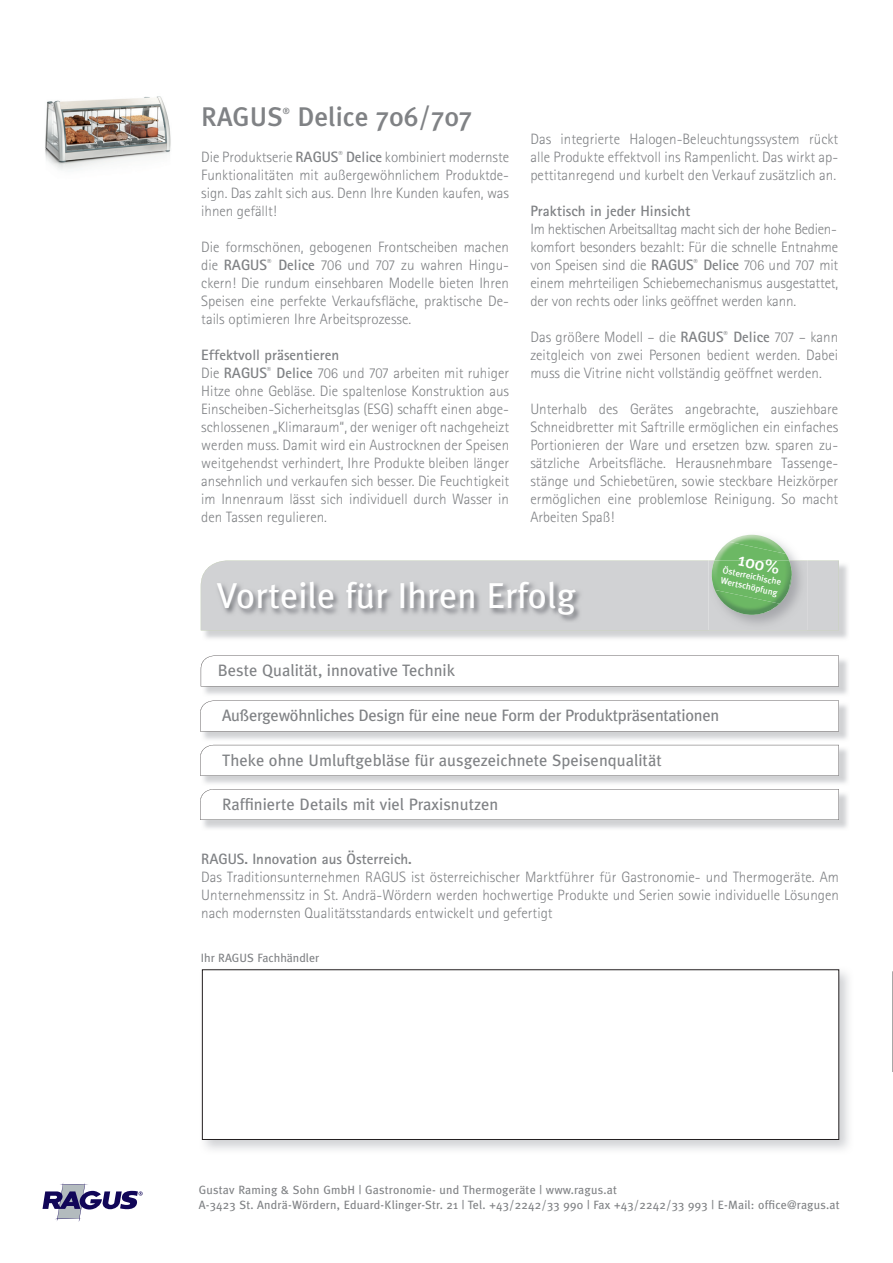
<style>
.page{position:relative;width:893px;height:1263px;background:#fff}
.page>*{position:absolute;margin:0;border:0;box-sizing:border-box;transform-origin:0 0}
.t1{font:36px "Meta Plus";color:#fff}
.t2{font:500 27px "Meta Plus";color:#808285}
.t3{font:500 18px "Meta Plus";color:#fff}
.t4{font:16.5px "Meta Plus";color:#808285}
.t5{font:16.5px "Meta Plus";letter-spacing:-.02em;color:#808285}
.t6{font:300 15px/18px "Rotis Sans Serif";color:#808285;text-align:justify}
.t7{font:700 15px "Rotis Sans Serif";color:#808285}
.t8{font:12px/14.4px "Meta Plus";letter-spacing:.015em;color:#808285}
.t9{font:500 9px/10.8px "Meta Plus";color:#fff}
.t10{font:500 8.7px "Meta Plus";color:#808285}
.s1{font-weight:700}
</style>
<div class="page">
<img style="left:201px;top:969px;width:648px;height:181px">
<div style="left:202px;top:970px;width:637px;height:169px;background:#fff"></div>
<div style="left:202px;top:969px;width:637px;height:171px;border:1px solid #231f20"></div>
<img style="left:202px;top:564px;width:646px;height:75px">
<svg style="left:201px;top:655px;width:638px;height:31px"></svg>
<svg style="left:200px;top:700px;width:639px;height:31px"></svg>
<img style="left:203px;top:748px;width:645px;height:36px">
<svg style="left:200px;top:745px;width:639px;height:31px"></svg>
<svg style="left:200px;top:789px;width:639px;height:31px"></svg>
<img style="left:45px;top:96px;width:126px;height:74px">
<svg style="left:43px;top:1183px;width:100px;height:39px"></svg>
<img style="left:729px;top:535px;width:55px;height:7px">
<svg style="left:201px;top:561px;width:638px;height:69px;background:#cacbcd"></svg>
<img style="left:715px;top:604px;width:77px;height:11px">
<img style="left:714px;top:542px;width:75px;height:19px">
<img style="left:712px;top:561px;width:80px;height:43px">
<svg style="left:892px;top:972px;width:1px;height:99px"></svg>
<h2 class="t2" style="left:201px;top:101px;width:83px">RAGUS</h2>
<p class="t10" style="left:283px;top:105px;width:8px">®</p>
<h2 class="t2" style="left:297px;top:101px;width:176px">Delice 706/707</h2>
<p class="t6" style="left:201px;top:148px;width:309px">Die Produktserie <span class="s1">RAGUS</span><sup>®</sup> <span class="s1">Delice</span> kombiniert modernste Funktionalitäten mit außergewöhnlichem Produktde&shy;sign. Das zahlt sich aus. Denn Ihre Kunden kaufen, was ihnen gefällt!</p>
<p class="t6" style="left:201px;top:238px;width:309px">Die formschönen, gebogenen Frontscheiben machen die <span class="s1">RAGUS</span><sup>®</sup> <span class="s1">Delice</span> 706 und 707 zu wahren Hingu&shy;ckern! Die rundum einsehbaren Modelle bieten Ihren Speisen eine perfekte Verkaufsfläche, praktische De&shy;tails optimieren Ihre Arbeitsprozesse.</p>
<p class="t6" style="left:201px;top:346px;width:309px;text-align:left"><span class="s1">Effektvoll präsentieren<br></span>Die <span class="s1">RAGUS</span><sup>®</sup> <span class="s1">Delice</span> 706 und 707 arbeiten mit ruhiger Hitze ohne Gebläse. Die spaltenlose Konstruktion aus Einscheiben-Sicherheitsglas (ESG) schafft einen abge&shy;schlossenen „Klimaraum“, der weniger oft nachgeheizt werden muss. Damit wird ein Austrocknen der Speisen weitgehendst verhindert, Ihre Produkte bleiben länger ansehnlich und verkaufen sich besser. Die Feuchtigkeit im Innenraum lässt sich individuell durch Wasser in den Tassen regulieren.</p>
<p class="t6" style="left:530px;top:130px;width:309px">Das integrierte Halogen-Beleuchtungssystem rückt alle Produkte effektvoll ins Rampenlicht. Das wirkt ap&shy;pettitanregend und kurbelt den Verkauf zusätzlich an.</p>
<p class="t7" style="left:530px;top:201px;width:161px">Praktisch in jeder Hinsicht</p>
<p class="t6" style="left:530px;top:220px;width:309px">Im hektischen Arbeitsalltag macht sich der hohe Bedien&shy;komfort besonders bezahlt: Für die schnelle Entnahme von Speisen sind die <span class="s1">RAGUS</span><sup>®</sup> <span class="s1">Delice</span> 706 und 707 mit einem mehrteiligen Schiebemechanismus ausgestattet, der von rechts oder links geöffnet werden kann.</p>
<p class="t6" style="left:530px;top:328px;width:309px">Das größere Modell – die <span class="s1">RAGUS</span><sup>®</sup> <span class="s1">Delice</span> 707 – kann zeitgleich von zwei Personen bedient werden. Dabei muss die Vitrine nicht vollständig geöffnet werden.</p>
<p class="t6" style="left:530px;top:400px;width:309px">Unterhalb des Gerätes angebrachte, ausziehbare Schneidbretter mit Saftrille ermöglichen ein einfaches Portionieren der Ware und ersetzen bzw. sparen zu&shy;sätzliche Arbeitsfläche. Herausnehmbare Tassenge&shy;stänge und Schiebetüren, sowie steckbare Heizkörper ermöglichen eine problemlose Reinigung. So macht Arbeiten Spaß!</p>
<h1 class="t1" style="left:217px;top:575px;width:360px">Vorteile für Ihren Erfolg</h1>
<p class="t3" style="left:741px;top:549px;width:43px;rotate:12deg">100%</p>
<p class="t9" style="left:724px;top:564px;width:61px;rotate:12deg">Österreichische<br>Wertschöpfung</p>
<p class="t4" style="left:218px;top:661px;width:239px">Beste Qualität, innovative Technik</p>
<p class="t5" style="left:222px;top:705px;width:499px">Außergewöhnliches Design für eine neue Form der Produktpräsentationen</p>
<p class="t4" style="left:222px;top:751px;width:441px">Theke ohne Umluftgebläse für ausgezeichnete Speisenqualität</p>
<p class="t4" style="left:222px;top:795px;width:278px">Raffinierte Details mit viel Praxisnutzen</p>
<p class="t7" style="left:201px;top:849px;width:212px">RAGUS. Innovation aus Österreich.</p>
<p class="t6" style="left:201px;top:868px;width:639px">Das Traditionsunternehmen RAGUS ist österreichischer Marktführer für Gastronomie- und Thermogeräte. Am Unternehmenssitz in St. Andrä-Wördern werden hochwertige Produkte und Serien sowie individuelle Lösungen nach modernsten Qualitätsstandards entwickelt und gefertigt</p>
<p class="t8" style="left:201px;top:950px;width:120px">Ihr RAGUS Fachhändler</p>
<p class="t8" style="left:199px;top:1183px;width:642px">Gustav Raming &amp; Sohn GmbH | Gastronomie- und Thermogeräte | www.ragus.at<br>A-3423 St. Andrä-Wördern, Eduard-Klinger-Str. 21 | Tel. +43/2242/33 990 | Fax +43/2242/33 993 | E-Mail: office@ragus.at</p>
</div>
